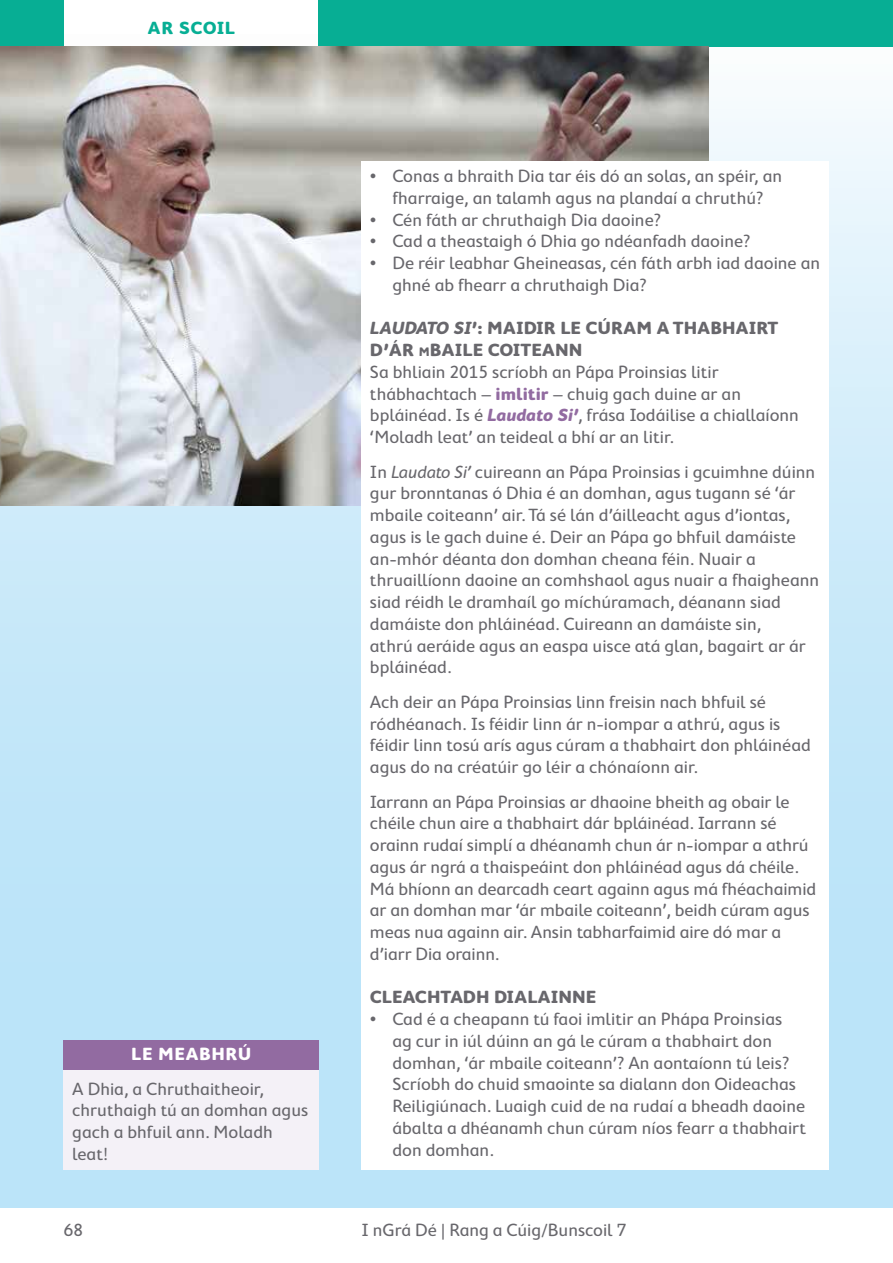
<style>
.page{position:relative;width:893px;height:1263px;background:#fff}
.page>*{position:absolute;margin:0;border:0;box-sizing:border-box;transform-origin:0 0}
.t1{font:18px/21.8px "Cambridge Round";color:#68676c}
.t2{font:700 18px "Cambridge Round";color:#68676c}
.t3{font:700 18px "Cambridge Round";letter-spacing:.03em;color:#fff}
.t4{font:700 18px "Cambridge Round";letter-spacing:.03em;color:#07ae94}
.s1{font-weight:700;font-style:italic}
.s2{font-weight:700}
.s3{font-weight:700;font-size:12.6px}
.s4{font-weight:700;color:#926ba1}
.s5{font-weight:700;font-style:italic;color:#926ba1}
.s6{font-style:italic}
</style>
<div class="page">
<div style="left:0;top:34px;width:893px;height:1174px;background:linear-gradient(to bottom,#eef7fb,#aedff9)"></div>
<div style="left:0;top:0;width:64px;height:47px;background:#07ae94"></div>
<div style="left:319px;top:0;width:574px;height:47px;background:#07ae94"></div>
<img style="left:0;top:47px;width:708px;height:458px">
<div style="left:361px;top:161px;width:468px;height:1008px;background:#fff"></div>
<div style="left:64px;top:1040px;width:255px;height:129px;background:#f4f1f7"></div>
<div style="left:64px;top:1040px;width:255px;height:29px;background:#926ba1"></div>
<p class="t4" style="left:148px;top:17px;width:89px">AR SCOIL</p>
<p class="t3" style="left:131px;top:1044px;width:122px">LE MEABHRÚ</p>
<p class="t1" style="left:72px;top:1077px;width:238px">A Dhia, a Chruthaitheoir, chruthaigh tú an domhan agus gach a bhfuil ann. Moladh leat!</p>
<p class="t1" style="left:370px;top:165px;width:414px;text-align:center">• Conas a bhraith Dia tar éis dó an solas, an spéir, an fharraige, an talamh agus na plandaí a chruthú?</p>
<p class="t1" style="left:370px;top:208px;width:293px">• Cén fáth ar chruthaigh Dia daoine?</p>
<p class="t1" style="left:370px;top:230px;width:382px">• Cad a theastaigh ó Dhia go ndéanfadh daoine?</p>
<p class="t1" style="left:392px;top:252px;width:429px;text-indent:-22px">• De réir leabhar Gheineasas, cén fáth arbh iad daoine an ghné ab fhearr a chruthaigh Dia?</p>
<p class="t1" style="left:370px;top:317px;width:430px"><span class="s1">LAUDATO SI</span><span class="s2">’: MAIDIR LE CÚRAM A THABHAIRT D’ÁR</span> <span class="s3">m</span><span class="s2">BAILE COITEANN<br></span>Sa bhliain 2015 scríobh an Pápa Proinsias litir thábhachtach – <span class="s4">imlitir</span> – chuig gach duine ar an bpláinéad. Is é <span class="s5">Laudato Si’</span>, frása Iodáilise a chiallaíonn ‘Moladh leat’ an teideal a bhí ar an litir.</p>
<p class="t1" style="left:370px;top:460px;width:451px">In <span class="s6">Laudato Si’</span> cuireann an Pápa Proinsias i gcuimhne dúinn gur bronntanas ó Dhia é an domhan, agus tugann sé ‘ár mbaile coiteann’ air. Tá sé lán d’áilleacht agus d’iontas, agus is le gach duine é. Deir an Pápa go bhfuil damáiste an-mhór déanta don domhan cheana féin. Nuair a thruaillíonn daoine an comhshaol agus nuair a fhaigheann siad réidh le dramhaíl go míchúramach, déanann siad damáiste don phláinéad. Cuireann an damáiste sin,<br>athrú aeráide agus an easpa uisce atá glan, bagairt ar ár bpláinéad.</p>
<p class="t1" style="left:370px;top:691px;width:442px">Ach deir an Pápa Proinsias linn freisin nach bhfuil sé ródhéanach. Is féidir linn ár n-iompar a athrú, agus is féidir linn tosú arís agus cúram a thabhairt don phláinéad agus do na créatúir go léir a chónaíonn air.</p>
<p class="t1" style="left:370px;top:790px;width:448px">Iarrann an Pápa Proinsias ar dhaoine bheith ag obair le chéile chun aire a thabhairt dár bpláinéad. Iarrann sé orainn rudaí simplí a dhéanamh chun ár n-iompar a athrú agus ár ngrá a thaispeáint don phláinéad agus dá chéile.<br>Má bhíonn an dearcadh ceart againn agus má fhéachaimid ar an domhan mar ‘ár mbaile coiteann’, beidh cúram agus meas nua againn air. Ansin tabharfaimid aire dó mar a d’iarr Dia orainn.</p>
<p class="t2" style="left:370px;top:987px;width:228px">CLEACHTADH DIALAINNE</p>
<p class="t1" style="left:392px;top:1008px;width:415px;text-indent:-22px">• Cad é a cheapann tú faoi imlitir an Phápa Proinsias ag cur in iúl dúinn an gá le cúram a thabhairt don domhan, ‘ár mbaile coiteann’? An aontaíonn tú leis?<br>Scríobh do chuid smaointe sa dialann don Oideachas Reiligiúnach. Luaigh cuid de na rudaí a bheadh daoine ábalta a dhéanamh chun cúram níos fearr a thabhairt don domhan.</p>
<p class="t1" style="left:64px;top:1219px;width:21px">68</p>
<p class="t1" style="left:361px;top:1219px;width:266px">I nGrá Dé | Rang a Cúig/Bunscoil 7</p>
</div>
